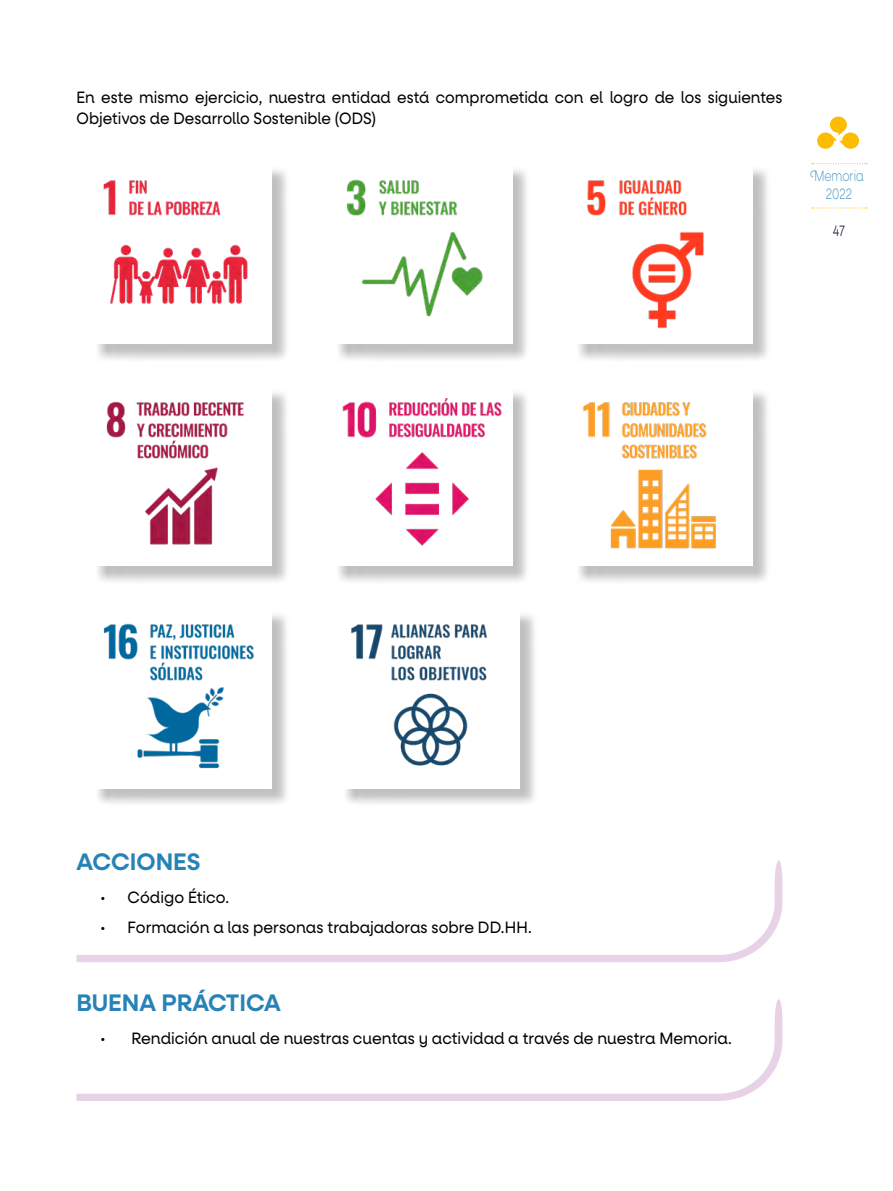
<style>
.page{position:relative;width:893px;height:1191px;background:#fff}
.page>*{position:absolute;margin:0;border:0;box-sizing:border-box;transform-origin:0 0}
.t1{font:600 24px "Neulis Alt";color:#2783b7}
.t2{font:16.5px "Neulis Alt";letter-spacing:.005em;color:#000;scale:.95 1}
.t3{font:16.5px/21px "Neulis Alt";letter-spacing:.005em;color:#000;scale:.93 1}
.t4{font:200 15px/18px "Neulis Alt";color:#2783b7;text-align:center;scale:.75 1}
.t5{font:300 15px "Neulis";color:#121329;scale:.75 1}
</style>
<div class="page">
<svg style="left:817px;top:117px;width:42px;height:32px"></svg>
<svg style="left:812px;top:163px;width:55px;height:1px"></svg>
<svg style="left:812px;top:208px;width:55px;height:1px"></svg>
<div style="left:94px;top:165px;width:197px;height:198px;background:#000;opacity:.25"></div>
<img style="left:94px;top:165px;width:178px;height:179px">
<div style="left:94px;top:387px;width:197px;height:198px;background:#000;opacity:.25"></div>
<img style="left:94px;top:387px;width:178px;height:179px">
<div style="left:94px;top:610px;width:197px;height:197px;background:#000;opacity:.25"></div>
<img style="left:94px;top:610px;width:178px;height:178px">
<div style="left:342px;top:610px;width:196px;height:197px;background:#000;opacity:.25"></div>
<img style="left:342px;top:610px;width:178px;height:178px">
<div style="left:334px;top:165px;width:197px;height:198px;background:#000;opacity:.25"></div>
<img style="left:334px;top:165px;width:178px;height:179px">
<div style="left:334px;top:387px;width:197px;height:198px;background:#000;opacity:.25"></div>
<img style="left:334px;top:387px;width:178px;height:179px">
<div style="left:575px;top:165px;width:196px;height:198px;background:#000;opacity:.25"></div>
<img style="left:575px;top:165px;width:178px;height:179px">
<div style="left:575px;top:387px;width:196px;height:198px;background:#000;opacity:.25"></div>
<img style="left:575px;top:387px;width:178px;height:179px">
<svg style="left:77px;top:999px;width:705px;height:102px"></svg>
<svg style="left:77px;top:860px;width:705px;height:102px"></svg>
<p class="t3" style="left:77px;top:87px;width:760px">En este mismo ejercicio, nuestra entidad está comprometida con el logro de los siguientes<br>Objetivos de Desarrollo Sostenible (ODS)</p>
<p class="t4" style="left:814px;top:167px;width:67px">Memoria<br>2022</p>
<p class="t5" style="left:833px;top:222px;width:18px">47</p>
<h1 class="t1" style="left:77px;top:847px;width:126px">ACCIONES</h1>
<p class="t2" style="left:101px;top:887px;width:137px">• Código Ético.</p>
<p class="t2" style="left:101px;top:917px;width:455px">• Formación a las personas trabajadoras sobre DD.HH.</p>
<h1 class="t1" style="left:77px;top:988px;width:206px">BUENA PRÁCTICA</h1>
<p class="t2" style="left:101px;top:1029px;width:666px">• Rendición anual de nuestras cuentas y actividad a través de nuestra Memoria.</p>
</div>
